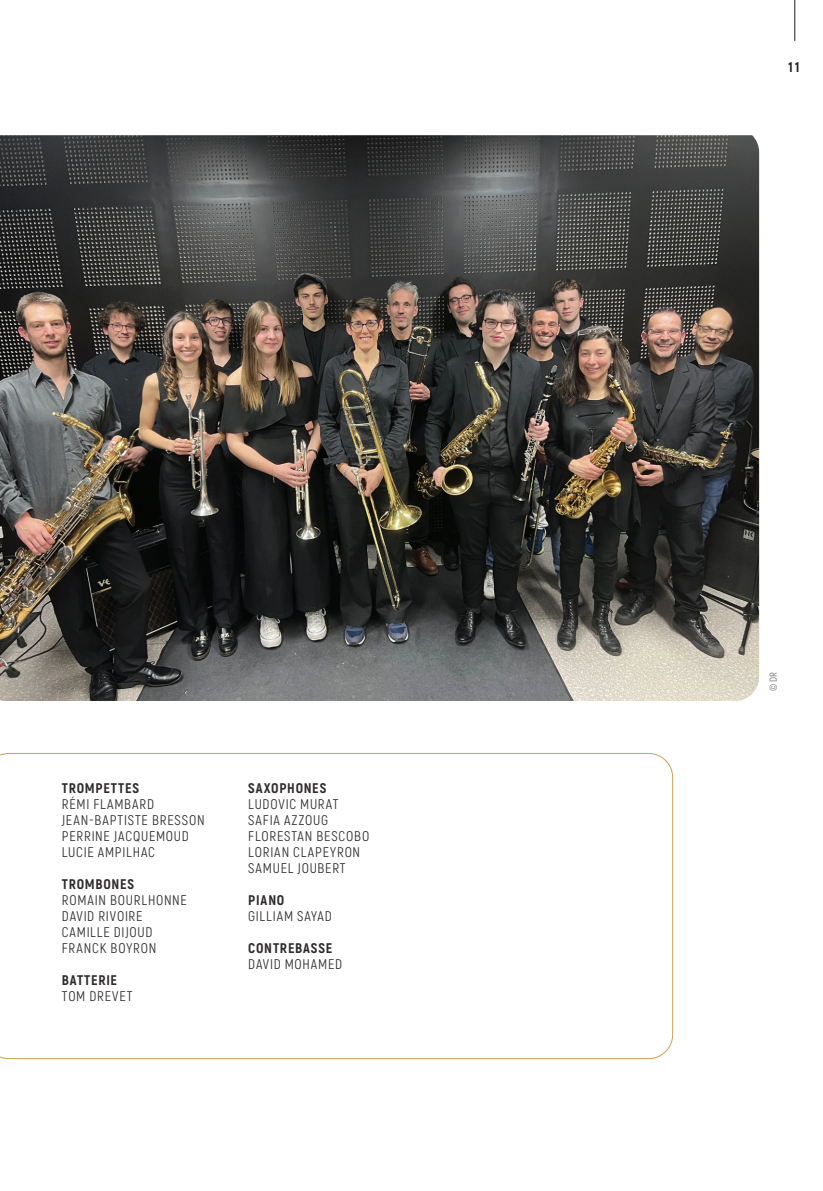
<style>
.page{position:relative;width:823px;height:1191px;background:#fff}
.page>*{position:absolute;margin:0;border:0;box-sizing:border-box;transform-origin:0 0}
.t1{font:14px/16px "Akrobat";letter-spacing:.06em;color:#2e2b2c}
.t2{font:800 14px "Akrobat";letter-spacing:.055em;color:#2e2b2c}
.t3{font:800 14px "Akrobat";color:#231f20}
.t4{font:10px "Akrobat";color:#6c6d70}
</style>
<div class="page">
<svg style="left:0;top:753px;width:672px;height:306px"></svg>
<hr style="left:793px;top:0;width:1px;height:41px;background:#231f20">
<img style="left:0;top:135px;width:758px;height:566px">
<p class="t2" style="left:62px;top:779px;width:79px">TROMPETTES</p>
<p class="t1" style="left:62px;top:796px;width:144px">RÉMI FLAMBARD<br>JEAN-BAPTISTE BRESSON<br>PERRINE JACQUEMOUD<br>LUCIE AMPILHAC</p>
<p class="t2" style="left:62px;top:875px;width:74px">TROMBONES</p>
<p class="t1" style="left:62px;top:892px;width:126px">ROMAIN BOURLHONNE<br>DAVID RIVOIRE<br>CAMILLE DIJOUD<br>FRANCK BOYRON</p>
<p class="t2" style="left:62px;top:971px;width:57px">BATTERIE</p>
<p class="t1" style="left:62px;top:988px;width:72px">TOM DREVET</p>
<p class="t2" style="left:248px;top:779px;width:79px">SAXOPHONES</p>
<p class="t1" style="left:248px;top:796px;width:122px">LUDOVIC MURAT<br>SAFIA AZZOUG<br>FLORESTAN BESCOBO<br>LORIAN CLAPEYRON<br>SAMUEL JOUBERT</p>
<p class="t2" style="left:248px;top:891px;width:37px">PIANO</p>
<p class="t1" style="left:248px;top:908px;width:85px">GILLIAM SAYAD</p>
<p class="t2" style="left:248px;top:939px;width:86px">CONTREBASSE</p>
<p class="t1" style="left:248px;top:956px;width:95px">DAVID MOHAMED</p>
<p class="t3" style="left:788px;top:58px;width:13px">11</p>
<p class="t4" style="left:767px;top:691px;width:21px;rotate:-90deg">© DR</p>
</div>
